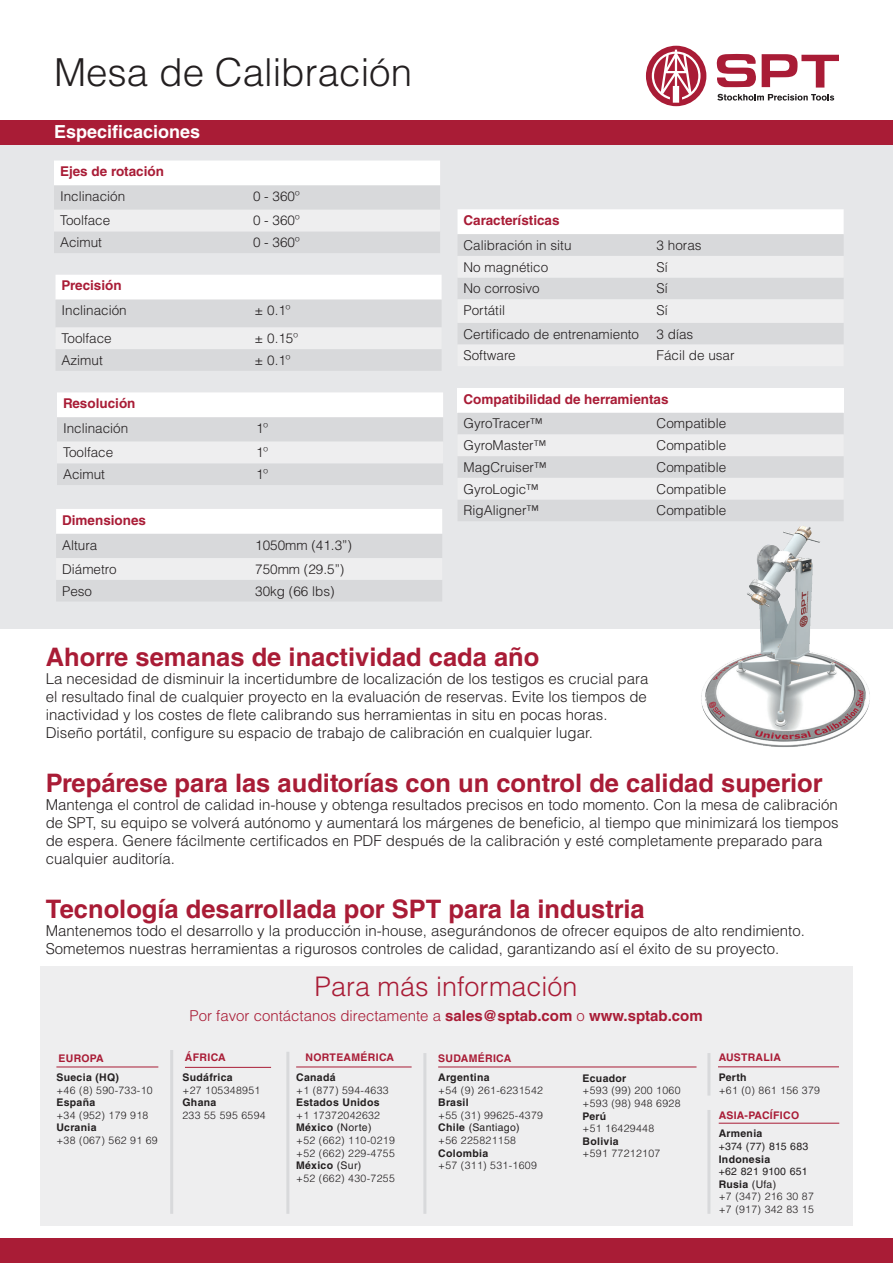
<style>
.page{position:relative;width:893px;height:1263px;background:#fff}
.page>*{position:absolute;margin:0;border:0;box-sizing:border-box;transform-origin:0 0}
.t1{font:300 38.55px "Helvetica LT Std";color:#231f20}
.t2{font:300 27px "Helvetica LT Std";color:#a91c36}
.t3{font:700 25.5px "Helvetica LT Std";color:#a91c36}
.t4{font:700 18px "Helvetica LT Std";color:#fff}
.t5{font:300 15px/18px "Helvetica LT Std";color:#231f20}
.t6{font:300 15px "Helvetica LT Std";color:#a91c36}
.t7{font:300 13.5px "Helvetica LT Std";color:#231f20}
.t8{font:700 13.5px "Helvetica LT Std";color:#a91c36}
.t9{font:300 10.5px/12.6px "Helvetica LT Std";letter-spacing:.03em;color:#231f20}
.t10{font:700 10.5px "Helvetica LT Std";letter-spacing:.03em;color:#231f20}
.t11{font:10.5px/12.6px "Helvetica LT Std";letter-spacing:.03em;color:#231f20}
.t12{font:700 10.5px "Helvetica LT Std";letter-spacing:.03em;color:#a91c36}
.s1{font-weight:700}
.s2{font-weight:400}
</style>
<div class="page">
<div style="left:0;top:139px;width:893px;height:490px;background:#e6e7e9"></div>
<svg style="left:54px;top:161px;width:386px;height:92px"></svg>
<svg style="left:56px;top:275px;width:386px;height:96px"></svg>
<svg style="left:57px;top:392px;width:386px;height:93px"></svg>
<svg style="left:457px;top:209px;width:387px;height:135px"></svg>
<div style="left:457px;top:388px;width:387px;height:25px;background:#fff"></div>
<svg style="left:458px;top:413px;width:385px;height:108px"></svg>
<svg style="left:716px;top:54px;width:123px;height:34px"></svg>
<svg style="left:717px;top:94px;width:117px;height:7px"></svg>
<svg style="left:646px;top:46px;width:60px;height:60px"></svg>
<div style="left:0;top:1238px;width:893px;height:25px;background:#a91c36"></div>
<div style="left:0;top:120px;width:893px;height:25px;background:#a91c36"></div>
<img style="left:692px;top:516px;width:178px;height:231px">
<svg style="left:56px;top:509px;width:386px;height:92px"></svg>
<div style="left:40px;top:966px;width:813px;height:260px;background:#eeeeef"></div>
<hr style="left:56px;top:1067px;width:102px;height:1px;background:#a91c36">
<hr style="left:707px;top:1053px;width:3px;height:42px;background:#d8d9db">
<hr style="left:707px;top:1110px;width:3px;height:104px;background:#d8d9db">
<hr style="left:719px;top:1123px;width:120px;height:1px;background:#a91c36">
<hr style="left:718px;top:1066px;width:121px;height:1px;background:#a91c36">
<hr style="left:170px;top:1050px;width:3px;height:164px;background:#d8d9db">
<hr style="left:296px;top:1067px;width:116px;height:1px;background:#a91c36">
<hr style="left:423px;top:1053px;width:3px;height:161px;background:#d8d9db">
<hr style="left:438px;top:1067px;width:258px;height:1px;background:#a91c36">
<hr style="left:185px;top:1067px;width:86px;height:1px;background:#a91c36">
<hr style="left:286px;top:1052px;width:3px;height:162px;background:#d8d9db">
<p class="t1" style="left:54px;top:48px;width:360px">Mesa de Calibración</p>
<p class="t4" style="left:54px;top:121px;width:148px">Especificaciones</p>
<p class="t8" style="left:60px;top:163px;width:106px">Ejes de rotación</p>
<p class="t7" style="left:60px;top:188px;width:67px">Inclinación</p>
<p class="t7" style="left:253px;top:188px;width:48px">0 - 360º</p>
<p class="t7" style="left:60px;top:212px;width:52px">Toolface</p>
<p class="t7" style="left:253px;top:212px;width:48px">0 - 360º</p>
<p class="t7" style="left:60px;top:234px;width:44px">Acimut</p>
<p class="t7" style="left:253px;top:234px;width:48px">0 - 360º</p>
<p class="t8" style="left:62px;top:277px;width:62px">Precisión</p>
<p class="t7" style="left:62px;top:302px;width:67px">Inclinación</p>
<p class="t7" style="left:255px;top:302px;width:37px">± 0.1º</p>
<p class="t7" style="left:62px;top:330px;width:52px">Toolface</p>
<p class="t7" style="left:255px;top:330px;width:45px">± 0.15º</p>
<p class="t7" style="left:62px;top:352px;width:43px">Azimut</p>
<p class="t7" style="left:255px;top:352px;width:37px">± 0.1º</p>
<p class="t8" style="left:63px;top:395px;width:74px">Resolución</p>
<p class="t7" style="left:63px;top:420px;width:67px">Inclinación</p>
<p class="t7" style="left:256px;top:420px;width:14px">1º</p>
<p class="t7" style="left:63px;top:444px;width:52px">Toolface</p>
<p class="t7" style="left:256px;top:444px;width:14px">1º</p>
<p class="t7" style="left:63px;top:466px;width:44px">Acimut</p>
<p class="t7" style="left:256px;top:466px;width:14px">1º</p>
<p class="t8" style="left:62px;top:512px;width:86px">Dimensiones</p>
<p class="t7" style="left:62px;top:536px;width:37px">Altura</p>
<p class="t7" style="left:255px;top:536px;width:98px">1050mm (41.3”)</p>
<p class="t7" style="left:62px;top:561px;width:56px">Diámetro</p>
<p class="t7" style="left:255px;top:561px;width:91px">750mm (29.5”)</p>
<p class="t7" style="left:62px;top:582px;width:32px">Peso</p>
<p class="t7" style="left:255px;top:582px;width:81px">30kg (66 lbs)</p>
<p class="t8" style="left:463px;top:212px;width:98px">Características</p>
<p class="t7" style="left:463px;top:237px;width:110px">Calibración in situ</p>
<p class="t7" style="left:657px;top:237px;width:47px">3 horas</p>
<p class="t7" style="left:463px;top:258px;width:86px">No magnético</p>
<p class="t7" style="left:657px;top:258px;width:13px">Sí</p>
<p class="t7" style="left:463px;top:280px;width:78px">No corrosivo</p>
<p class="t7" style="left:657px;top:280px;width:13px">Sí</p>
<p class="t7" style="left:463px;top:302px;width:43px">Portátil</p>
<p class="t7" style="left:657px;top:302px;width:13px">Sí</p>
<p class="t7" style="left:463px;top:325px;width:177px">Certificado de entrenamiento</p>
<p class="t7" style="left:657px;top:325px;width:38px">3 días</p>
<p class="t7" style="left:463px;top:347px;width:54px">Software</p>
<p class="t7" style="left:657px;top:347px;width:80px">Fácil de usar</p>
<p class="t8" style="left:463px;top:390px;width:207px">Compatibilidad de herramientas</p>
<p class="t7" style="left:463px;top:415px;width:81px">GyroTracer™</p>
<p class="t7" style="left:657px;top:415px;width:71px">Compatible</p>
<p class="t7" style="left:463px;top:437px;width:84px">GyroMaster™</p>
<p class="t7" style="left:657px;top:437px;width:71px">Compatible</p>
<p class="t7" style="left:463px;top:459px;width:85px">MagCruiser™</p>
<p class="t7" style="left:657px;top:459px;width:71px">Compatible</p>
<p class="t7" style="left:463px;top:480px;width:77px">GyroLogic™</p>
<p class="t7" style="left:657px;top:480px;width:71px">Compatible</p>
<p class="t7" style="left:463px;top:502px;width:77px">RigAligner™</p>
<p class="t7" style="left:657px;top:502px;width:71px">Compatible</p>
<p class="t3" style="left:46px;top:641px;width:495px">Ahorre semanas de inactividad cada año</p>
<p class="t5" style="left:46px;top:670px;width:604px">La necesidad de disminuir la incertidumbre de localización de los testigos es crucial para</p>
<p class="t5" style="left:46px;top:688px;width:603px">el resultado final de cualquier proyecto en la evaluación de reservas. Evite los tiempos de</p>
<p class="t5" style="left:46px;top:706px;width:563px">inactividad y los costes de flete calibrando sus herramientas in situ en pocas horas.</p>
<p class="t5" style="left:46px;top:724px;width:549px">Diseño portátil, configure su espacio de trabajo de calibración en cualquier lugar.</p>
<p class="t3" style="left:46px;top:767px;width:779px">Prepárese para las auditorías con un control de calidad superior</p>
<p class="t5" style="left:46px;top:796px;width:794px">Mantenga el control de calidad in-house y obtenga resultados precisos en todo momento. Con la mesa de calibración de SPT, su equipo se volverá autónomo y aumentará los márgenes de beneficio, al tiempo que minimizará los tiempos de espera. Genere fácilmente certificados en PDF después de la calibración y esté completamente preparado para cualquier auditoría.</p>
<p class="t3" style="left:46px;top:893px;width:600px">Tecnología desarrollada por SPT para la industria</p>
<p class="t5" style="left:46px;top:922px;width:761px">Mantenemos todo el desarrollo y la producción in-house, asegurándonos de ofrecer equipos de alto rendimiento.<br>Sometemos nuestras herramientas a rigurosos controles de calidad, garantizando así el éxito de su proyecto.</p>
<p class="t12" style="left:58px;top:1051px;width:47px">EUROPA</p>
<p class="t10" style="left:56px;top:1071px;width:64px">Suecia (HQ)</p>
<p class="t9" style="left:56px;top:1083px;width:98px">+46 (8) 590-733-10</p>
<p class="t10" style="left:56px;top:1096px;width:40px">España</p>
<p class="t9" style="left:56px;top:1108px;width:93px">+34 (952) 179 918</p>
<p class="t10" style="left:56px;top:1121px;width:42px">Ucrania</p>
<p class="t9" style="left:56px;top:1134px;width:103px">+38 (067) 562 91 69</p>
<p class="t2" style="left:315px;top:969px;width:265px">Para más información</p>
<p class="t6" style="left:190px;top:1006px;width:515px">Por favor contáctanos directamente a <span class="s1">sales@sptab.com</span> o <span class="s1">www.sptab.com</span></p>
<p class="t12" style="left:306px;top:1050px;width:90px">NORTEAMÉRICA</p>
<p class="t10" style="left:296px;top:1071px;width:40px">Canadá</p>
<p class="t9" style="left:296px;top:1083px;width:94px">+1 (877) 594-4633</p>
<p class="t10" style="left:296px;top:1096px;width:85px">Estados Unidos</p>
<p class="t9" style="left:296px;top:1108px;width:86px">+1 17372042632</p>
<p class="t11" style="left:296px;top:1121px;width:77px"><span class="s1">México</span> (Norte)</p>
<p class="t9" style="left:296px;top:1134px;width:100px">+52 (662) 110-0219</p>
<p class="t9" style="left:296px;top:1146px;width:100px">+52 (662) 229-4755</p>
<p class="t10" style="left:296px;top:1159px;width:67px">México <span class="s2">(Sur)</span></p>
<p class="t9" style="left:296px;top:1171px;width:100px">+52 (662) 430-7255</p>
<p class="t12" style="left:185px;top:1051px;width:42px">ÁFRICA</p>
<p class="t12" style="left:438px;top:1051px;width:75px">SUDAMÉRICA</p>
<p class="t10" style="left:438px;top:1071px;width:53px">Argentina</p>
<p class="t9" style="left:438px;top:1083px;width:106px">+54 (9) 261-6231542<br><span class="s1">Brasil</span></p>
<p class="t9" style="left:438px;top:1108px;width:106px">+55 (31) 99625-4379</p>
<p class="t11" style="left:438px;top:1121px;width:83px"><span class="s1">Chile</span> (Santiago)</p>
<p class="t9" style="left:438px;top:1134px;width:79px">+56 225821158<br><span class="s1">Colombia</span></p>
<p class="t9" style="left:438px;top:1159px;width:100px">+57 (311) 531-1609</p>
<p class="t12" style="left:719px;top:1050px;width:64px">AUSTRALIA</p>
<p class="t9" style="left:182px;top:1071px;width:79px"><span class="s1">Sudáfrica<br></span>+27 105348951</p>
<p class="t10" style="left:182px;top:1096px;width:35px">Ghana</p>
<p class="t9" style="left:182px;top:1108px;width:85px">233 55 595 6594</p>
<p class="t12" style="left:719px;top:1109px;width:82px">ASIA-PACÍFICO</p>
<p class="t11" style="left:719px;top:1127px;width:91px"><span class="s1">Armenia<br></span>+374 (77) 815 683<br><span class="s1">Indonesia<br></span>+62 821 9100 651<br><span class="s1">Rusia</span> (Ufa)</p>
<p class="t9" style="left:719px;top:1190px;width:97px">+7 (347) 216 30 87 +7 (917) 342 83 15</p>
<p class="t10" style="left:719px;top:1071px;width:29px">Perth</p>
<p class="t9" style="left:719px;top:1083px;width:103px">+61 (0) 861 156 379</p>
<p class="t10" style="left:582px;top:1072px;width:45px">Ecuador</p>
<p class="t9" style="left:582px;top:1084px;width:100px;text-align:justify">+593 (99) 200 1060 +593 (98) 948 6928<br><span class="s1">Perú</span></p>
<p class="t9" style="left:582px;top:1122px;width:73px">+51 16429448</p>
<p class="t10" style="left:582px;top:1135px;width:38px">Bolivia</p>
<p class="t9" style="left:582px;top:1147px;width:79px">+591 77212107</p>
</div>
